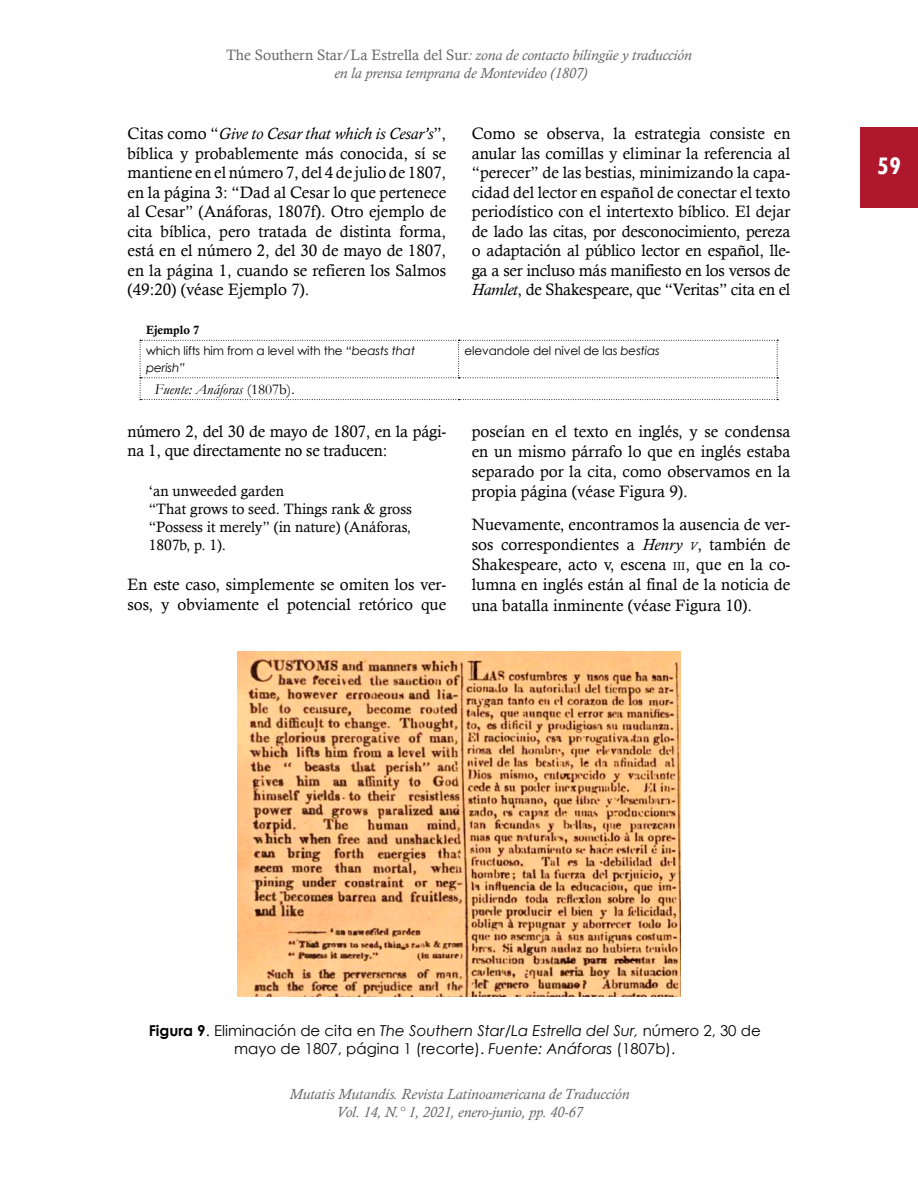
<style>
.page{position:relative;width:918px;height:1188px;background:#fff}
.page>*{position:absolute;margin:0;border:0;box-sizing:border-box;transform-origin:0 0}
.t1{font:700 condensed 27px "Tw Cen";color:#fff}
.t2{font:16.5px/19.5px "Calisto";color:#000;text-align:justify}
.t3{font:italic 15px/18px "Calisto";color:#666;text-align:center}
.t4{font:15px/18px "Century Gothic";color:#000;text-align:center}
.t5{font:15px/18px "Calisto";color:#000}
.t6{font:italic 15px "Garamond";color:#000}
.t7{font:12px/16.5px "Century Gothic";letter-spacing:-.01em;color:#000}
.t8{font:12px "Calis MT Bol";color:#000}
.s1{font-style:normal}
.s2{font-style:italic}
.s3{font-style:italic;font-size:11.55px}
.s4{font-style:inherit}
.s5{font-size:11.55px}
.s6{font-weight:700}
</style>
<div class="page">
<div style="left:860px;top:128px;width:58px;height:80px;background:#af182c"></div>
<svg style="left:140px;top:340px;width:638px;height:60px"></svg>
<img style="left:237px;top:652px;width:444px;height:345px">
<p class="t3" style="left:226px;top:46px;width:467px"><span class="s1">The Southern Star/La Estrella del Sur</span>: zona de contacto bilingüe y traducción en la prensa temprana de Montevideo (1807)</p>
<p class="t2" style="left:128px;top:124px;width:320px">Citas como “<span class="s2">Give to Cesar that which is Cesar’s</span>”, bíblica y probablemente más conocida, sí se mantiene en el número 7, del 4 de julio de 1807, en la página 3: “Dad al Cesar lo que pertenece al Cesar” (Anáforas, 1807f). Otro ejemplo de cita bíblica, pero tratada de distinta forma, está en el número 2, del 30 de mayo de 1807, en la página 1, cuando se refieren los Salmos (49:20) (véase Ejemplo 7).</p>
<p class="t2" style="left:472px;top:124px;width:320px">Como se observa, la estrategia consiste en anular las comillas y eliminar la referencia al “perecer” de las bestias, minimizando la capa&shy;cidad del lector en español de conectar el texto periodístico con el intertexto bíblico. El dejar de lado las citas, por desconocimiento, pereza o adaptación al público lector en español, lle&shy;ga a ser incluso más manifiesto en los versos de <span class="s2">Hamlet</span>, de Shakespeare, que “Veritas” cita en el</p>
<p class="t8" style="left:146px;top:323px;width:55px">Ejemplo 7</p>
<p class="t7" style="left:146px;top:343px;width:270px">which lifts him from a level with the <span class="s2">“beasts that perish”</span></p>
<p class="t7" style="left:465px;top:343px;width:197px">elevandole del nivel de las <span class="s2">bestias</span></p>
<p class="t6" style="left:155px;top:379px;width:142px">Fuente: Anáforas <span class="s1">(1807b).</span></p>
<p class="t2" style="left:128px;top:421px;width:320px">número 2, del 30 de mayo de 1807, en la pági&shy;na 1, que directamente no se traducen:</p>
<p class="t5" style="left:149px;top:481px;width:265px">‘an unweeded garden<br>“That grows to seed. Things rank &amp; gross “Possess it merely” (in nature) (Anáforas,<br>1807b, p. 1).</p>
<p class="t2" style="left:128px;top:575px;width:320px">En este caso, simplemente se omiten los ver&shy;sos, y obviamente el potencial retórico que</p>
<p class="t2" style="left:472px;top:421px;width:320px;line-height:20.1px">poseían en el texto en inglés, y se condensa en un mismo párrafo lo que en inglés estaba separado por la cita, como observamos en la propia página (véase Figura 9).</p>
<p class="t2" style="left:472px;top:514px;width:320px;line-height:20.1px">Nuevamente, encontramos la ausencia de ver&shy;sos correspondientes a <span class="s2">Henry</span> <span class="s3">v</span>, también de Shakespeare, acto v<span class="s4">,</span> escena <span class="s5">iii</span><span class="s4">,</span> que en la co&shy;lumna en inglés están al final de la noticia de una batalla inminente (véase Figura 10).</p>
<h1 class="t1" style="left:877px;top:149px;width:25px">59</h1>
<p class="t4" style="left:149px;top:1021px;width:614px"><span class="s6">Figura 9</span>. Eliminación de cita en <span class="s2">The Southern Star/La Estrella del Sur,</span> número 2, 30 de mayo de 1807, página 1 (recorte). <span class="s2">Fuente: Anáforas</span> (1807b).</p>
<p class="t3" style="left:289px;top:1085px;width:341px">Mutatis Mutandis. Revista Latinoamericana de Traducción<br>Vol. 14, N.° 1, 2021, enero-junio, pp. 40-67</p>
</div>
